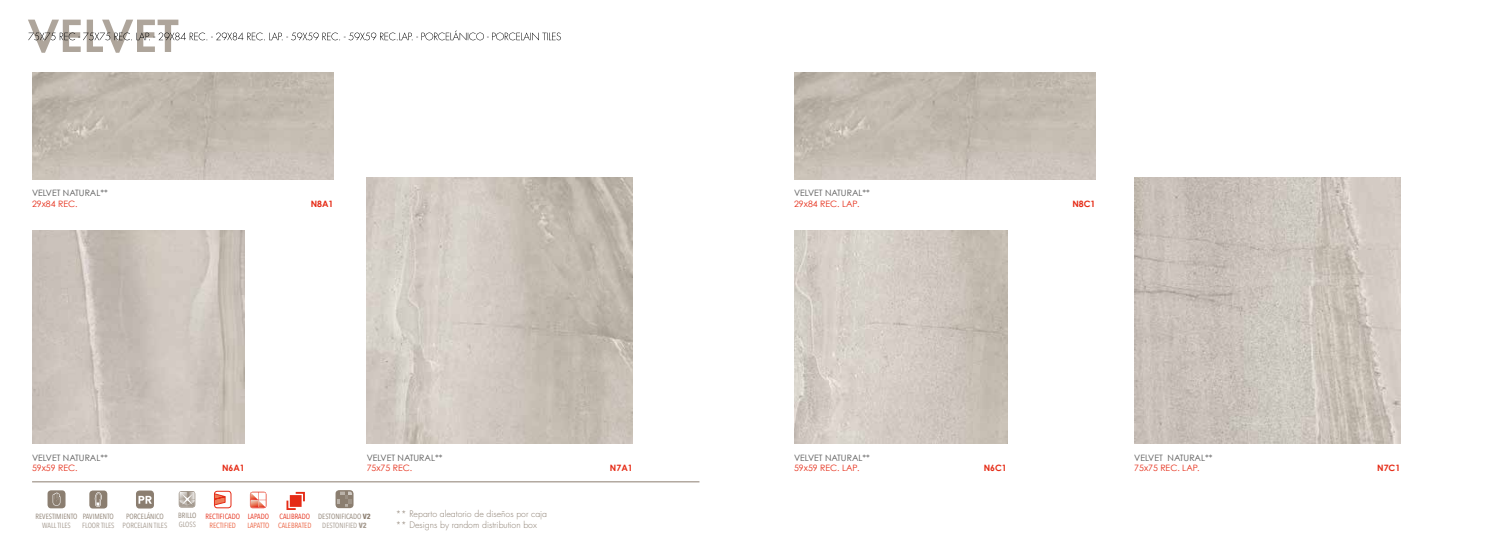
<style>
.page{position:relative;width:1489px;height:550px;background:#fff}
.page>*{position:absolute;margin:0;border:0;box-sizing:border-box;transform-origin:0 0}
.t1{font:8.75px "Century Gothic";color:#565656}
.t2{font:8.75px "Century Gothic";color:#e52b16}
.t3{font:300 8.75px/10.5px "Futura Std";color:#8b7e70}
.t4{font:700 8.75px "Century Gothic";color:#e52b16}
.t5{font:7.5px/9px "Avenir Next Condensed";color:#8b7e70;text-align:center}
.t6{font:7.5px "Avenir Next Condensed";color:#a3988d}
.t7{font:7.5px "Avenir Next Condensed";color:#e52b16}
.t8{font:7.5px "Avenir Next Condensed";color:#eb5f3d}
.s1{font-weight:700}
.s2{color:#a3988d}
.s3{font-weight:700;color:#a3988d}
</style>
<div class="page">
<svg style="left:28px;top:20px;width:533px;height:33px"></svg>
<img style="left:794px;top:73px;width:301px;height:106px">
<img style="left:1134px;top:177px;width:266px;height:266px">
<img style="left:794px;top:230px;width:212px;height:213px">
<img style="left:32px;top:73px;width:301px;height:106px">
<img style="left:367px;top:177px;width:265px;height:266px">
<img style="left:32px;top:230px;width:213px;height:213px">
<div style="left:90px;top:491px;width:17px;height:16px;background:#8b7e70;border-radius:3px"></div>
<div style="left:89px;top:490px;width:18px;height:18px;border:1px solid #8b7e70;border-radius:3px"></div>
<svg style="left:94px;top:490px;width:10px;height:16px"></svg>
<svg style="left:250px;top:491px;width:16px;height:17px"></svg>
<svg style="left:251px;top:492px;width:15px;height:15px"></svg>
<div style="left:137px;top:491px;width:16px;height:16px;background:#8b7e70;border-radius:3px"></div>
<div style="left:136px;top:490px;width:18px;height:18px;border:1px solid #8b7e70;border-radius:3px"></div>
<svg style="left:138px;top:495px;width:14px;height:8px"></svg>
<svg style="left:216px;top:492px;width:10px;height:13px"></svg>
<div style="left:214px;top:490px;width:17px;height:18px;border:1px solid #e52b16;border-radius:3px"></div>
<svg style="left:286px;top:491px;width:19px;height:18px"></svg>
<svg style="left:179px;top:490px;width:16px;height:17px"></svg>
<svg style="left:179px;top:491px;width:16px;height:15px"></svg>
<svg style="left:337px;top:491px;width:16px;height:16px"></svg>
<div style="left:335px;top:489px;width:18px;height:18px;border:1px solid #8b7e70;border-radius:3px"></div>
<svg style="left:48px;top:490px;width:17px;height:17px"></svg>
<div style="left:48px;top:490px;width:17px;height:18px;border:1px solid #8b7e70;border-radius:3px"></div>
<svg style="left:53px;top:492px;width:7px;height:13px"></svg>
<hr style="left:32px;top:481px;width:667px;height:1px;background:#8b7e70">
<p class="t1" style="left:32px;top:187px;width:77px">VELVET NATURAL**</p>
<p class="t2" style="left:32px;top:198px;width:47px">29x84 REC.</p>
<p class="t4" style="left:311px;top:198px;width:24px">N8A1</p>
<p class="t1" style="left:32px;top:451px;width:77px">VELVET NATURAL**</p>
<p class="t2" style="left:32px;top:462px;width:47px">59x59 REC.</p>
<p class="t4" style="left:222px;top:462px;width:24px">N6A1</p>
<p class="t1" style="left:367px;top:451px;width:77px">VELVET NATURAL**</p>
<p class="t2" style="left:367px;top:462px;width:47px">75x75 REC.</p>
<p class="t4" style="left:610px;top:462px;width:24px">N7A1</p>
<p class="t5" style="left:36px;top:511px;width:43px">REVESTIMIENTO</p>
<p class="t6" style="left:42px;top:520px;width:30px">WALL TILES</p>
<p class="t5" style="left:83px;top:511px;width:33px">PAVIMENTO</p>
<p class="t6" style="left:82px;top:520px;width:34px">FLOOR TILES</p>
<p class="t5" style="left:126px;top:511px;width:39px">PORCELÁNICO</p>
<p class="t6" style="left:123px;top:520px;width:46px">PORCELAIN TILES</p>
<p class="t5" style="left:178px;top:511px;width:20px">BRILLO</p>
<p class="t6" style="left:179px;top:520px;width:19px">GLOSS</p>
<p class="t5" style="left:318px;top:511px;width:54px">DESTONIFICADO <span class="s1">V2<br></span><span class="s2">DESTONIFIED</span> <span class="s3">V2</span></p>
<p class="t3" style="left:396px;top:508px;width:153px">** Reparto aleatorio de diseños por caja ** Designs by random distribution box</p>
<p class="t7" style="left:205px;top:511px;width:36px">RECTIFICADO</p>
<p class="t8" style="left:209px;top:520px;width:28px">RECTIFIED</p>
<p class="t7" style="left:248px;top:511px;width:23px">LAPADO</p>
<p class="t8" style="left:247px;top:520px;width:23px">LAPATTO</p>
<p class="t7" style="left:280px;top:511px;width:32px">CALIBRADO</p>
<p class="t8" style="left:278px;top:520px;width:35px">CALEBRATED</p>
<p class="t1" style="left:794px;top:187px;width:77px">VELVET NATURAL**</p>
<p class="t2" style="left:794px;top:198px;width:67px">29x84 REC. LAP.</p>
<p class="t4" style="left:1072px;top:198px;width:25px">N8C1</p>
<p class="t1" style="left:794px;top:451px;width:77px">VELVET NATURAL**</p>
<p class="t2" style="left:794px;top:462px;width:67px">59x59 REC. LAP.</p>
<p class="t4" style="left:983px;top:462px;width:25px">N6C1</p>
<p class="t1" style="left:1134px;top:451px;width:80px">VELVET NATURAL**</p>
<p class="t2" style="left:1134px;top:462px;width:67px">75x75 REC. LAP.</p>
<p class="t4" style="left:1377px;top:462px;width:25px">N7C1</p>
</div>
